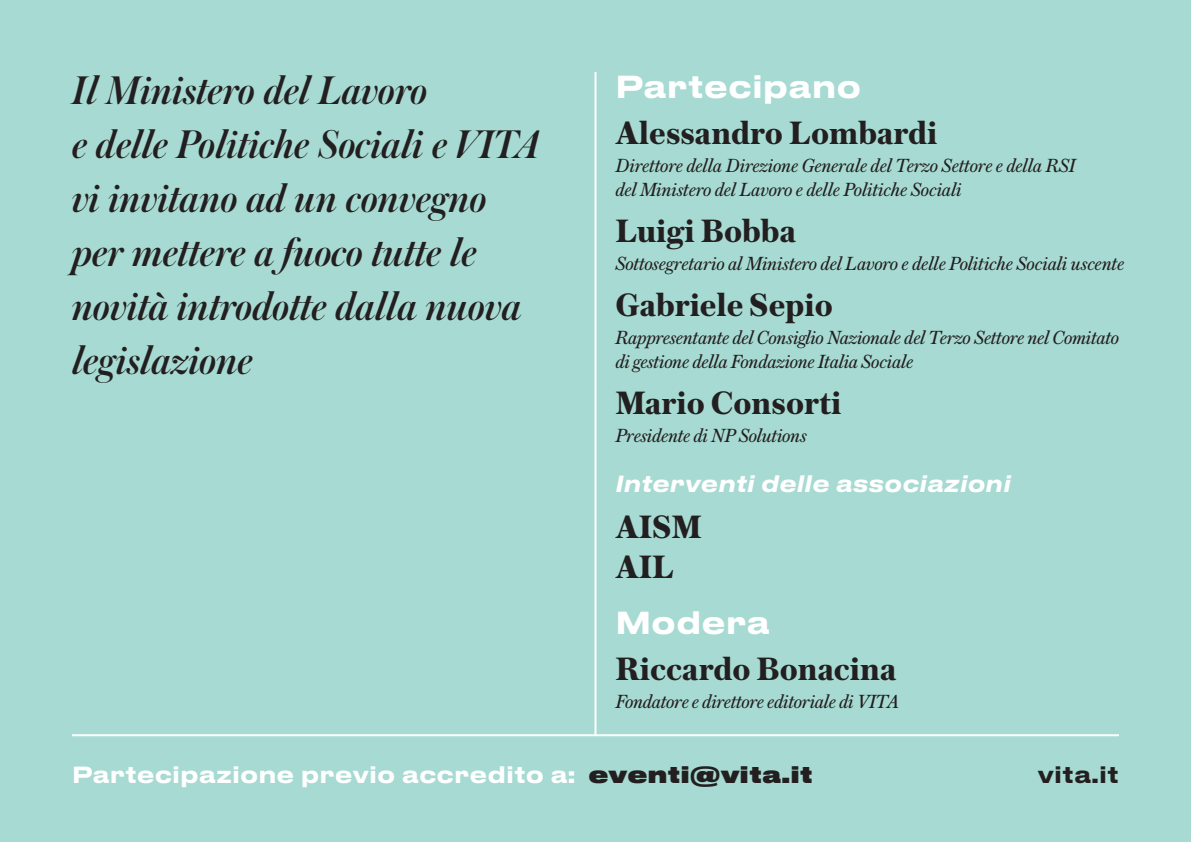
<style>
.page{position:relative;width:1191px;height:842px;background:#a6dad2}
.page>*{position:absolute;margin:0;border:0;box-sizing:border-box;transform-origin:0 0}
.t1{font:italic 500 42px/54.2px "Austin";color:#231f20}
.t2{font:700 34px/40px "Austin Text";color:#231f20}
.t3{font:500 30px "Druk Text Wide";color:#fff}
.t4{font:500 22px "Druk Text Wide";color:#fff}
.t5{font:italic 500 22px "Druk Text Wide";color:#fff}
.t6{font:500 22px "Druk Text Wide";color:#231f20}
.t7{font:italic 20px "Austin Text";letter-spacing:-.01em;color:#231f20}
.s1{font-family:"Druk Text Wide Super";font-weight:400;color:#231f20}
</style>
<div class="page">
<hr style="left:72px;top:734px;width:1047px;height:2px;background:#fff">
<hr style="left:594px;top:72px;width:2px;height:662px;background:#fff">
<p class="t1" style="left:72px;top:62px;width:357px">Il Ministero del Lavoro</p>
<p class="t1" style="left:72px;top:116px;width:469px">e delle Politiche Sociali e VITA vi invitano ad un convegno per mettere a fuoco tutte le novità introdotte dalla nuova legislazione</p>
<p class="t3" style="left:615px;top:61px;width:247px">Partecipano</p>
<p class="t2" style="left:615px;top:112px;width:324px">Alessandro Lombardi</p>
<p class="t7" style="left:615px;top:151px;width:462px">Direttore della Direzione Generale del Terzo Settore e della RSI</p>
<p class="t7" style="left:615px;top:175px;width:348px">del Ministero del Lavoro e delle Politiche Sociali</p>
<p class="t2" style="left:615px;top:210px;width:182px">Luigi Bobba</p>
<p class="t7" style="left:615px;top:249px;width:510px">Sottosegretario al Ministero del Lavoro e delle Politiche Sociali uscente</p>
<p class="t2" style="left:615px;top:284px;width:219px">Gabriele Sepio</p>
<p class="t7" style="left:615px;top:323px;width:505px">Rappresentante del Consiglio Nazionale del Terzo Settore nel Comitato</p>
<p class="t7" style="left:615px;top:347px;width:299px">di gestione della Fondazione Italia Sociale</p>
<p class="t2" style="left:615px;top:382px;width:227px">Mario Consorti</p>
<p class="t7" style="left:615px;top:421px;width:193px">Presidente di NP Solutions</p>
<p class="t5" style="left:615px;top:465px;width:397px">Interventi delle associazioni</p>
<p class="t2" style="left:615px;top:506px;width:88px">AISM<br>AIL</p>
<p class="t3" style="left:615px;top:597px;width:156px">Modera</p>
<p class="t2" style="left:615px;top:648px;width:283px">Riccardo Bonacina</p>
<p class="t7" style="left:615px;top:687px;width:286px">Fondatore e direttore editoriale di VITA</p>
<p class="t4" style="left:72px;top:755px;width:742px">Partecipazione previo accredito a: <span class="s1">eventi@vita.it</span></p>
<p class="t6" style="left:1037px;top:755px;width:83px">vita.it</p>
</div>
